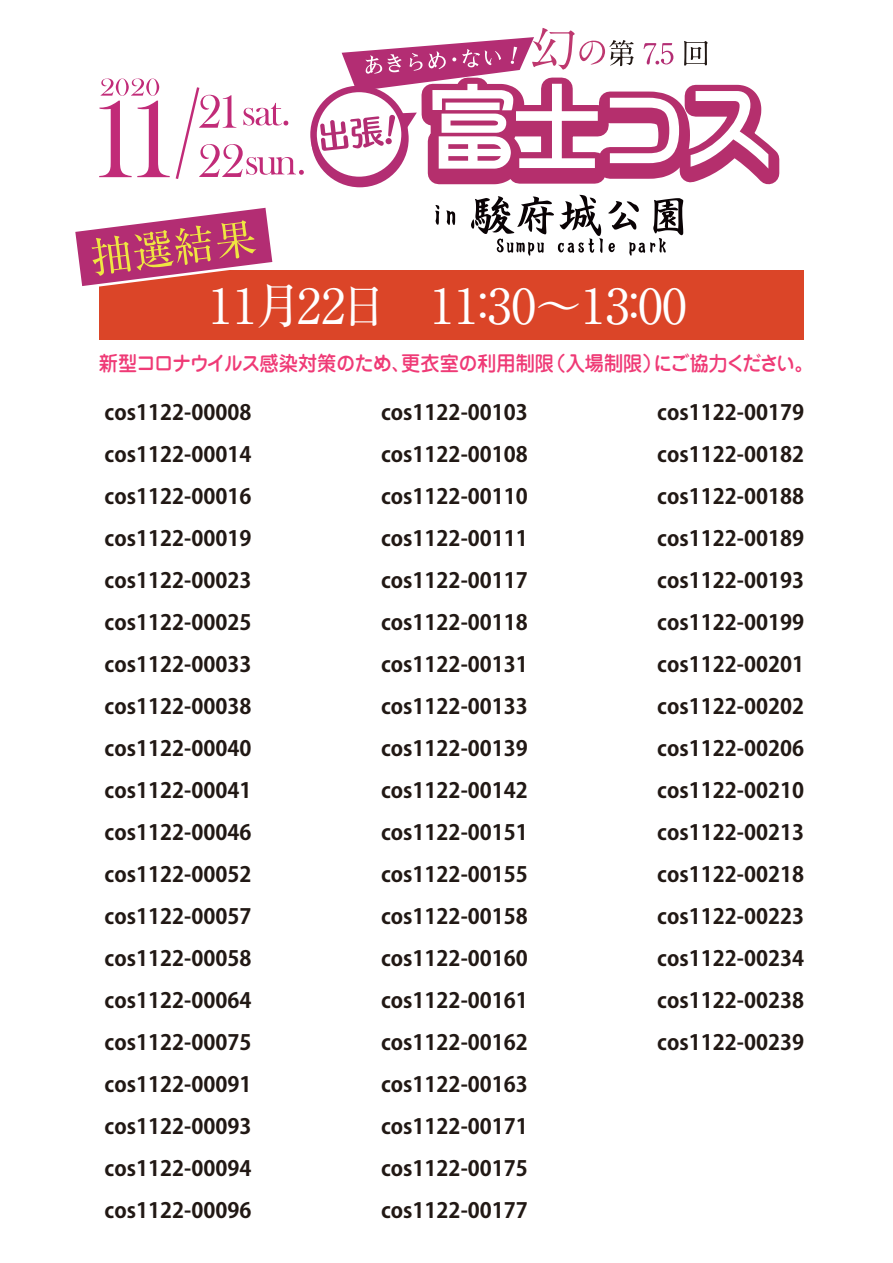
<style>
.page{position:relative;width:893px;height:1263px;background:#fff}
.page>*{position:absolute;margin:0;border:0;box-sizing:border-box;transform-origin:0 0}
.t1{font:48.15px "Ryumin Pro";color:#fff}
.t2{font:700 21px/42px "Koz Go Pr 6 N";color:#211814;text-align:justify}
.t3{font:500 20.4px "Jun 34 Pro";letter-spacing:-.02em;color:#ef3a76;scale:.94 1}
</style>
<div class="page">
<svg style="left:310px;top:28px;width:470px;height:228px"></svg>
<svg style="left:99px;top:78px;width:205px;height:101px"></svg>
<div style="left:99px;top:270px;width:705px;height:70px;background:#db4528"></div>
<svg style="left:75px;top:207px;width:198px;height:80px"></svg>
<h1 class="t1" style="left:209px;top:268px;width:479px">11月22日　11：30～13：00</h1>
<p class="t3" style="left:99px;top:347px;width:762px">新型コロナウイルス感染対策のため、更衣室の利用制限（入場制限）にご協力ください。</p>
<p class="t2" style="left:381px;top:391px;width:148px">cos1122-00103 cos1122-00108 cos1122-00110 cos1122-00111 cos1122-00117 cos1122-00118 cos1122-00131 cos1122-00133 cos1122-00139 cos1122-00142 cos1122-00151 cos1122-00155 cos1122-00158 cos1122-00160 cos1122-00161 cos1122-00162 cos1122-00163 cos1122-00171 cos1122-00175 cos1122-00177</p>
<p class="t2" style="left:657px;top:391px;width:148px">cos1122-00179 cos1122-00182 cos1122-00188 cos1122-00189 cos1122-00193 cos1122-00199 cos1122-00201 cos1122-00202 cos1122-00206 cos1122-00210 cos1122-00213 cos1122-00218 cos1122-00223 cos1122-00234 cos1122-00238 cos1122-00239</p>
<p class="t2" style="left:105px;top:391px;width:148px">cos1122-00008 cos1122-00014 cos1122-00016 cos1122-00019 cos1122-00023 cos1122-00025 cos1122-00033 cos1122-00038 cos1122-00040 cos1122-00041 cos1122-00046 cos1122-00052 cos1122-00057 cos1122-00058 cos1122-00064 cos1122-00075 cos1122-00091 cos1122-00093 cos1122-00094 cos1122-00096</p>
</div>
